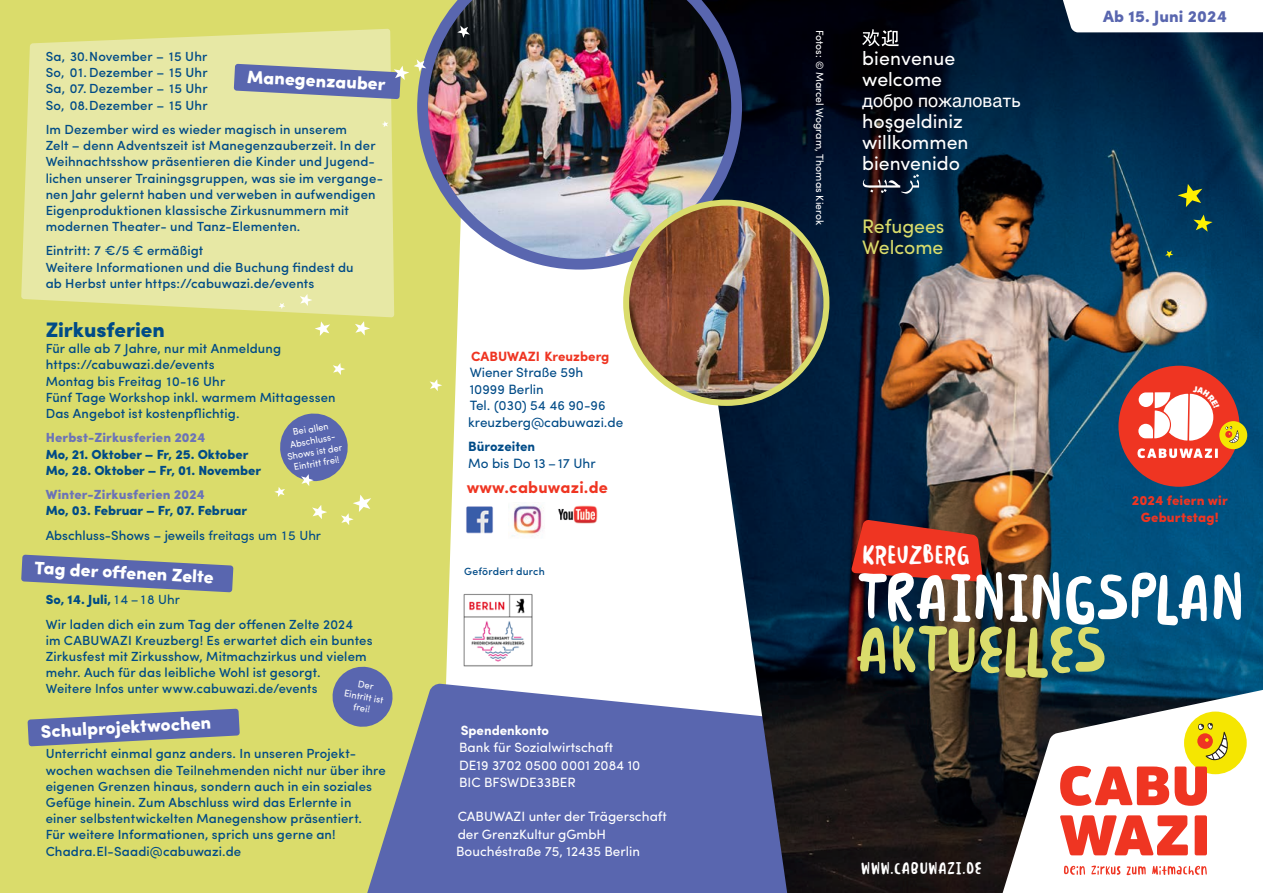
<style>
.page{position:relative;width:1263px;height:893px;background:#fff}
.page>*{position:absolute;margin:0;border:0;box-sizing:border-box;transform-origin:0 0}
.t1{font:40.65px "Pitter Script";letter-spacing:.005em;color:#fff}
.t2{font:27px "Pitter";letter-spacing:.025em;color:#fff}
.t3{font:900 21px "Sofia Pro";color:#004b87}
.t4{font:19.5px/21px "Sofia Pro";color:#fff}
.t5{font:19.5px/21px "Sofia Pro";color:#dadc6b}
.t6{font:900 18px "Sofia Pro";color:#fff}
.t7{font:18px "Helvetica";color:#fff}
.t8{font:700 16.5px "Sofia Pro";letter-spacing:.01em;color:#ef3522}
.t9{font:900 16.35px "Sofia Pro";letter-spacing:.01em;color:#5966af}
.t10{font:13.5px/17.2px "Sofia Pro";color:#fff}
.t11{font:13.5px/16.5px "Sofia Pro";color:#004b87}
.t12{font:900 13.5px/16.5px "Sofia Pro";letter-spacing:.01em;color:#ef3522;text-align:center}
.t13{font:700 13.5px "Sofia Pro";color:#ef3522}
.t14{font:700 13.5px "Sofia Pro";color:#fff}
.t15{font:700 13.5px "Sofia Pro";color:#004b87}
.t16{font:500 13.2px/16.2px "Sofia Pro";letter-spacing:.01em;color:#004b87}
.t17{font:900 13.2px/16.2px "Sofia Pro";color:#004b87}
.t18{font:900 13.2px "Sofia Pro";letter-spacing:.01em;color:#6b73b7}
.t19{font:10.5px "Sofia Pro";color:#fff}
.t20{font:500 10.5px "Sofia Pro";letter-spacing:.02em;color:#004b87}
.t21{font:9.75px/11.7px "Sofia Pro";color:#fff;text-align:center;scale:.96 1}
.t22{font:9.6px/11.6px "Sofia Pro";color:#fff;text-align:center;scale:.96 1}
.s1{font-weight:500}
.s2{font-weight:400}
.s3{font-weight:900}
</style>
<div class="page">
<div style="left:0;top:0;width:460px;height:893px;background:#dadc6b"></div>
<svg style="left:341px;top:683px;width:320px;height:210px;fill:#5966af"></svg>
<img style="left:661px;top:0;width:602px;height:893px">
<div style="left:1118px;top:366px;width:121px;height:121px;background:#ef3522;border-radius:50%"></div>
<svg style="left:1137px;top:448px;width:81px;height:10px"></svg>
<div style="left:1219px;top:421px;width:28px;height:28px;background:#f5e601;border-radius:50%"></div>
<svg style="left:1225px;top:426px;width:14px;height:17px"></svg>
<svg style="left:21px;top:29px;width:373px;height:288px;fill:#e7e8a5"></svg>
<svg style="left:1193px;top:215px;width:19px;height:17px"></svg>
<svg style="left:1165px;top:250px;width:8px;height:8px"></svg>
<svg style="left:1178px;top:184px;width:24px;height:23px"></svg>
<svg style="left:862px;top:174px;width:57px;height:20px"></svg>
<svg style="left:862px;top:29px;width:37px;height:17px"></svg>
<svg style="left:1048px;top:0;width:215px;height:32px"></svg>
<svg style="left:851px;top:520px;width:390px;height:158px"></svg>
<img style="left:417px;top:0;width:325px;height:270px">
<img style="left:466px;top:506px;width:27px;height:28px">
<img style="left:558px;top:506px;width:40px;height:18px">
<img style="left:512px;top:504px;width:31px;height:32px">
<svg style="left:234px;top:59px;width:192px;height:40px"></svg>
<svg style="left:382px;top:121px;width:6px;height:6px"></svg>
<svg style="left:457px;top:26px;width:13px;height:12px"></svg>
<svg style="left:997px;top:688px;width:266px;height:205px"></svg>
<div style="left:1184px;top:712px;width:63px;height:62px;background:#f5e601;border-radius:50%"></div>
<svg style="left:1197px;top:723px;width:31px;height:37px"></svg>
<svg style="left:1060px;top:766px;width:147px;height:40px"></svg>
<svg style="left:1060px;top:815px;width:147px;height:40px"></svg>
<svg style="left:1064px;top:866px;width:143px;height:9px"></svg>
<svg style="left:28px;top:709px;width:212px;height:37px"></svg>
<svg style="left:315px;top:321px;width:15px;height:15px"></svg>
<svg style="left:300px;top:294px;width:12px;height:12px"></svg>
<svg style="left:279px;top:303px;width:6px;height:6px"></svg>
<svg style="left:333px;top:363px;width:12px;height:12px"></svg>
<svg style="left:355px;top:321px;width:15px;height:15px"></svg>
<svg style="left:430px;top:379px;width:12px;height:12px"></svg>
<img style="left:626px;top:203px;width:200px;height:200px;border-radius:100px">
<div style="left:623px;top:200px;width:206px;height:206px;border:6px solid #dadc6b;border-radius:50%"></div>
<img style="left:463px;top:594px;width:70px;height:73px">
<svg style="left:21px;top:555px;width:212px;height:37px"></svg>
<svg style="left:330px;top:664px;width:65px;height:65px"></svg>
<svg style="left:274px;top:411px;width:97px;height:114px"></svg>
<svg style="left:1138px;top:392px;width:76px;height:49px"></svg>
<p class="t16" style="left:46px;top:47px;width:163px;text-align:justify">Sa, 30.November – 15 Uhr So, 01. Dezember – 15 Uhr Sa, 07. Dezember – 15 Uhr So, 08.Dezember – 15 Uhr</p>
<p class="t16" style="left:46px;top:120px;width:339px">Im Dezember wird es wieder magisch in unserem<br>Zelt – denn Adventszeit ist Manegenzauberzeit. In der Weihnachtsshow präsentieren die Kinder und Jugend&shy;lichen unserer Trainingsgruppen, was sie im vergange&shy;nen Jahr gelernt haben und verweben in aufwendigen Eigenproduktionen klassische Zirkusnummern mit modernen Theater- und Tanz-Elementen.</p>
<p class="t16" style="left:46px;top:242px;width:309px">Eintritt: 7 €/5 € ermäßigt<br>Weitere Informationen und die Buchung findest du ab Herbst unter https://cabuwazi.de/events</p>
<h3 class="t3" style="left:46px;top:313px;width:121px">Zirkusferien</h3>
<p class="t16" style="left:46px;top:340px;width:291px">Für alle ab 7 Jahre, nur mit Anmeldung https://cabuwazi.de/events<br>Montag bis Freitag 10-16 Uhr<br>Fünf Tage Workshop inkl. warmem Mittagessen Das Angebot ist kostenpflichtig.</p>
<p class="t18" style="left:46px;top:427px;width:161px">Herbst-Zirkusferien 2024</p>
<p class="t17" style="left:46px;top:445px;width:217px">Mo, 21. Oktober – Fr, 25. Oktober<br>Mo, 28. Oktober – Fr, 01. November</p>
<p class="t18" style="left:46px;top:484px;width:160px">Winter-Zirkusferien 2024</p>
<p class="t17" style="left:46px;top:498px;width:277px;line-height:24.3px">Mo, 03. Februar – Fr, 07. Februar<br><span class="s1">Abschluss-Shows – jeweils</span> <span class="s2">freitags um 15 Uhr</span></p>
<h3 class="t6" style="left:248px;top:63px;width:140px;rotate:3deg">Manegenzauber</h3>
<p class="t22" style="left:282px;top:427px;width:59px;rotate:-10deg">Bei allen<br>Abschluss-<br>Shows ist der<br>Eintritt frei!</p>
<p class="t13" style="left:471px;top:346px;width:140px">CABUWAZI Kreuzberg</p>
<p class="t11" style="left:468px;top:363px;width:157px">Wiener Straße 59h<br>10999 Berlin<br>Tel. (030) 54 46 90-96 kreuzberg@cabuwazi.de</p>
<p class="t15" style="left:468px;top:436px;width:69px">Bürozeiten</p>
<p class="t11" style="left:468px;top:454px;width:129px">Mo bis Do 13 – 17 Uhr</p>
<p class="t8" style="left:467px;top:474px;width:143px">www.cabuwazi.de</p>
<h3 class="t6" style="left:35px;top:553px;width:181px;rotate:3deg">Tag der off enen Zelte</h3>
<p class="t20" style="left:464px;top:564px;width:82px">Gefördert durch</p>
<p class="t16" style="left:46px;top:587px;width:309px;line-height:24.3px"><span class="s3">So, 14. Juli,</span> <span class="s2">14 – 18 Uhr<br></span>Wir laden dich ein zum Tag der offenen Zelte 2024</p>
<p class="t16" style="left:46px;top:631px;width:328px">im CABUWAZI Kreuzberg! Es erwartet dich ein buntes Zirkusfest mit Zirkusshow, Mitmachzirkus und vielem mehr. Auch für das leibliche Wohl ist gesorgt.<br>Weitere Infos unter www.cabuwazi.de/events</p>
<p class="t21" style="left:347px;top:675px;width:43px;rotate:10deg">Der<br>Eintritt ist frei!</p>
<h3 class="t6" style="left:40px;top:717px;width:172px;rotate:-3deg">Schulprojektwochen</h3>
<p class="t16" style="left:46px;top:745px;width:342px">Unterricht einmal ganz anders. In unseren Projekt&shy;wochen wachsen die Teilnehmenden nicht nur über ihre eigenen Grenzen hinaus, sondern auch in ein soziales Gefüge hinein. Zum Abschluss wird das Erlernte in einer selbstentwickelten Manegenshow präsentiert.<br>Für weitere Informationen, sprich uns gerne an!<br>Chadra.El-Saadi@cabuwazi.de</p>
<p class="t14" style="left:461px;top:720px;width:90px">Spendenkonto</p>
<p class="t10" style="left:459px;top:738px;width:183px">Bank für Sozialwirtschaft<br>DE19 3702 0500 0001 2084 10<br>BIC BFSWDE33BER</p>
<p class="t10" style="left:456px;top:807px;width:212px">CABUWAZI unter der Trägerschaft der GrenzKultur gGmbH<br>Bouchéstraße 75, 12435 Berlin</p>
<p class="t19" style="left:827px;top:30px;width:197px;rotate:90deg">Fotos: © Marcel Wogram, Thomas Kierok</p>
<h3 class="t4" style="left:862px;top:46px;width:95px">bienvenue welcome</h3>
<h3 class="t7" style="left:862px;top:87px;width:160px">добро пожаловать</h3>
<h3 class="t4" style="left:862px;top:109px;width:108px">hoşgeldiniz willkommen bienvenido</h3>
<h3 class="t5" style="left:862px;top:214px;width:84px">Refugees<br>Welcome</h3>
<p class="t9" style="left:1103px;top:4px;width:125px">Ab 15. Juni 2024</p>
<h1 class="t1" style="left:863px;top:538px;width:109px">KREUZBERG</h1>
<p class="t12" style="left:1132px;top:491px;width:98px">2024 feiern wir<br>Geburtstag!</p>
<h2 class="t2" style="left:862px;top:852px;width:122px">WWW.cABUWAZI.DE</h2>
</div>
